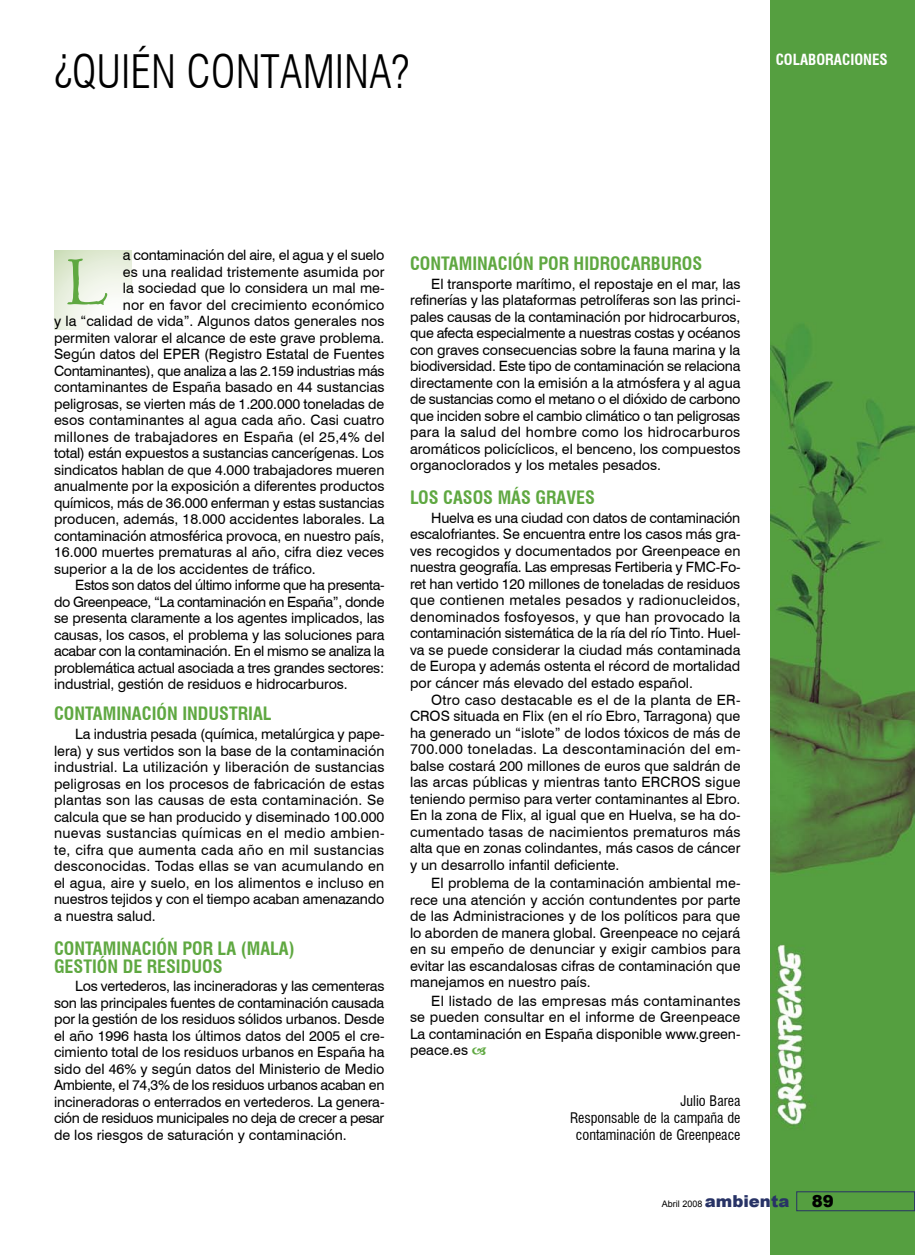
<style>
.page{position:relative;width:915px;height:1255px;background:#fff}
.page>*{position:absolute;margin:0;border:0;box-sizing:border-box;transform-origin:0 0}
.t1{font:63px "St Nicholas";color:#5fa841}
.titular_reportaje{font:300 condensed 45px "Swiss 721 BT";color:#000}
.Ladillo{font:700 condensed 18px/18px "Swiss 721 BT";color:#5fa841}
.t2{font:900 16.5px "Arial";color:#000}
.t3{font:700 condensed 15px "Swiss 721 BT";color:#fff}
.Texto_general{font:14.25px/16.5px "Swiss 721 BT";color:#000;text-align:justify}
.Firma{font:condensed 14.25px "Swiss 721 BT";color:#000}
.Texto_general-2{font:14.25px "Swiss 721 BT";letter-spacing:-.025em;color:#000}
.Texto_general-3{font:14.25px "Swiss 721 BT";letter-spacing:.02em;color:#000}
.Texto_general-4{font:14.25px "Swiss 721 BT";letter-spacing:-.02em;color:#000}
.t4{font:9px "Arial";color:#000}
.s1{font-weight:900;font-size:16.5px;color:#283366}
</style>
<div class="page">
<img style="left:770px;top:0;width:144px;height:1254px">
<svg style="left:54px;top:251px;width:77px;height:78px"></svg>
<div style="left:796px;top:1191px;width:118px;height:19px;border:1px solid #283366"></div>
<p class="titular_reportaje" style="left:54px;top:45px;width:357px">¿QUIÉN CONTAMINA?</p>
<p class="t3" style="left:775px;top:51px;width:114px">COLABORACIONES</p>
<p class="Texto_general-4" style="left:123px;top:246px;width:263px">a contaminación del aire, el agua y el suelo</p>
<p class="Texto_general" style="left:123px;top:263px;width:263px">es una realidad tristemente asumida por</p>
<p class="Texto_general" style="left:123px;top:280px;width:263px">la sociedad que lo considera un mal me-</p>
<p class="Texto_general" style="left:123px;top:296px;width:263px">nor en favor del crecimiento económico</p>
<p class="Texto_general" style="left:54px;top:313px;width:332px">y la “calidad de vida”. Algunos datos generales nos</p>
<p class="Texto_general" style="left:54px;top:329px;width:332px">permiten valorar el alcance de este grave problema.</p>
<p class="Texto_general" style="left:54px;top:346px;width:332px">Según datos del EPER (Registro Estatal de Fuentes</p>
<p class="Texto_general-2" style="left:54px;top:362px;width:332px">Contaminantes), que analiza a las 2.159 industrias más</p>
<p class="Texto_general" style="left:54px;top:379px;width:332px">contaminantes de España basado en 44 sustancias</p>
<p class="Texto_general" style="left:54px;top:395px;width:332px">peligrosas, se vierten más de 1.200.000 toneladas de</p>
<p class="Texto_general" style="left:54px;top:412px;width:332px">esos contaminantes al agua cada año. Casi cuatro</p>
<p class="Texto_general-3" style="left:54px;top:428px;width:332px">millones de trabajadores en España (el 25,4% del</p>
<p class="Texto_general" style="left:54px;top:445px;width:332px">total) están expuestos a sustancias cancerígenas. Los</p>
<p class="Texto_general" style="left:54px;top:461px;width:332px">sindicatos hablan de que 4.000 trabajadores mueren</p>
<p class="Texto_general" style="left:54px;top:478px;width:332px">anualmente por la exposición a diferentes productos</p>
<p class="Texto_general" style="left:54px;top:494px;width:332px">químicos, más de 36.000 enferman y estas sustancias</p>
<p class="Texto_general" style="left:54px;top:511px;width:332px">producen, además, 18.000 accidentes laborales. La</p>
<p class="Texto_general" style="left:54px;top:527px;width:332px">contaminación atmosférica provoca, en nuestro país,</p>
<p class="Texto_general" style="left:54px;top:544px;width:332px">16.000 muertes prematuras al año, cifra diez veces</p>
<p class="Texto_general" style="left:54px;top:560px;width:263px">superior a la de los accidentes de tráfico.</p>
<p class="Texto_general" style="left:54px;top:577px;width:332px;text-indent:21px">Estos son datos del último informe que ha presenta&shy;do Greenpeace, “La contaminación en España”, donde se presenta claramente a los agentes implicados, las causas, los casos, el problema y las soluciones para acabar con la contaminación. En el mismo se analiza la problemática actual asociada a tres grandes sectores: industrial, gestión de residuos e hidrocarburos.</p>
<p class="Ladillo" style="left:54px;top:704px;width:219px">CONTAMINACIÓN INDUSTRIAL</p>
<p class="Texto_general" style="left:54px;top:725px;width:332px;text-indent:21px">La industria pesada (química, metalúrgica y pape&shy;lera) y sus vertidos son la base de la contaminación industrial. La utilización y liberación de sustancias peligrosas en los procesos de fabricación de estas plantas son las causas de esta contaminación. Se calcula que se han producido y diseminado 100.000 nuevas sustancias químicas en el medio ambien&shy;te, cifra que aumenta cada año en mil sustancias desconocidas. Todas ellas se van acumulando en el agua, aire y suelo, en los alimentos e incluso en nuestros tejidos y con el tiempo acaban amenazando a nuestra salud.</p>
<p class="Ladillo" style="left:54px;top:938px;width:242px">CONTAMINACIÓN POR LA (MALA)<br>GESTIÓN DE RESIDUOS</p>
<p class="Texto_general" style="left:54px;top:977px;width:332px;text-indent:21px">Los vertederos, las incineradoras y las cementeras son las principales fuentes de contaminación causada por la gestión de los residuos sólidos urbanos. Desde el año 1996 hasta los últimos datos del 2005 el cre&shy;cimiento total de los residuos urbanos en España ha sido del 46% y según datos del Ministerio de Medio Ambiente, el 74,3% de los residuos urbanos acaban en incineradoras o enterrados en vertederos. La genera&shy;ción de residuos municipales no deja de crecer a pesar de los riesgos de saturación y contaminación.</p>
<p class="t1" style="left:66px;top:254px;width:44px">L</p>
<p class="Ladillo" style="left:410px;top:254px;width:294px">CONTAMINACIÓN POR HIDROCARBUROS</p>
<p class="Texto_general" style="left:410px;top:275px;width:332px;text-indent:21px">El transporte marítimo, el repostaje en el mar, las refinerías y las plataformas petrolíferas son las princi&shy;pales causas de la contaminación por hidrocarburos, que afecta especialmente a nuestras costas y océanos con graves consecuencias sobre la fauna marina y la biodiversidad. Este tipo de contaminación se relaciona directamente con la emisión a la atmósfera y al agua de sustancias como el metano o el dióxido de carbono que inciden sobre el cambio climático o tan peligrosas para la salud del hombre como los hidrocarburos aromáticos policíclicos, el benceno, los compuestos organoclorados y los metales pesados.</p>
<p class="Ladillo" style="left:410px;top:488px;width:186px">LOS CASOS MÁS GRAVES</p>
<p class="Texto_general" style="left:410px;top:509px;width:332px;text-indent:21px">Huelva es una ciudad con datos de contaminación escalofriantes. Se encuentra entre los casos más gra&shy;ves recogidos y documentados por Greenpeace en nuestra geografía. Las empresas Fertiberia y FMC-Fo&shy;ret han vertido 120 millones de toneladas de residuos que contienen metales pesados y radionucleidos, denominados fosfoyesos, y que han provocado la contaminación sistemática de la ría del río Tinto. Huel&shy;va se puede considerar la ciudad más contaminada de Europa y además ostenta el récord de mortalidad por cáncer más elevado del estado español.</p>
<p class="Texto_general" style="left:410px;top:691px;width:332px;text-indent:21px">Otro caso destacable es el de la planta de ER-CROS situada en Flix (en el río Ebro, Tarragona) que ha generado un “islote” de lodos tóxicos de más de 700.000 toneladas. La descontaminación del em&shy;balse costará 200 millones de euros que saldrán de las arcas públicas y mientras tanto ERCROS sigue teniendo permiso para verter contaminantes al Ebro.<br>En la zona de Flix, al igual que en Huelva, se ha do&shy;cumentado tasas de nacimientos prematuros más alta que en zonas colindantes, más casos de cáncer y un desarrollo infantil deficiente.</p>
<p class="Texto_general" style="left:410px;top:874px;width:332px;text-indent:21px">El problema de la contaminación ambiental me&shy;rece una atención y acción contundentes por parte de las Administraciones y de los políticos para que lo aborden de manera global. Greenpeace no cejará en su empeño de denunciar y exigir cambios para evitar las escandalosas cifras de contaminación que manejamos en nuestro país.</p>
<p class="Texto_general" style="left:410px;top:992px;width:332px;text-indent:21px">El listado de las empresas más contaminantes se pueden consultar en el informe de Greenpeace La contaminación en España disponible www.green&shy;peace.es</p>
<p class="Firma" style="left:680px;top:1091px;width:61px">Julio Barea</p>
<p class="Firma" style="left:570px;top:1108px;width:172px">Responsable de la campaña de</p>
<p class="Firma" style="left:575px;top:1126px;width:166px">contaminación de Greenpeace</p>
<p class="t4" style="left:661px;top:1197px;width:129px">Abril 2008 <span class="s1">ambienta</span></p>
<p class="t2" style="left:811px;top:1188px;width:24px">89</p>
</div>
